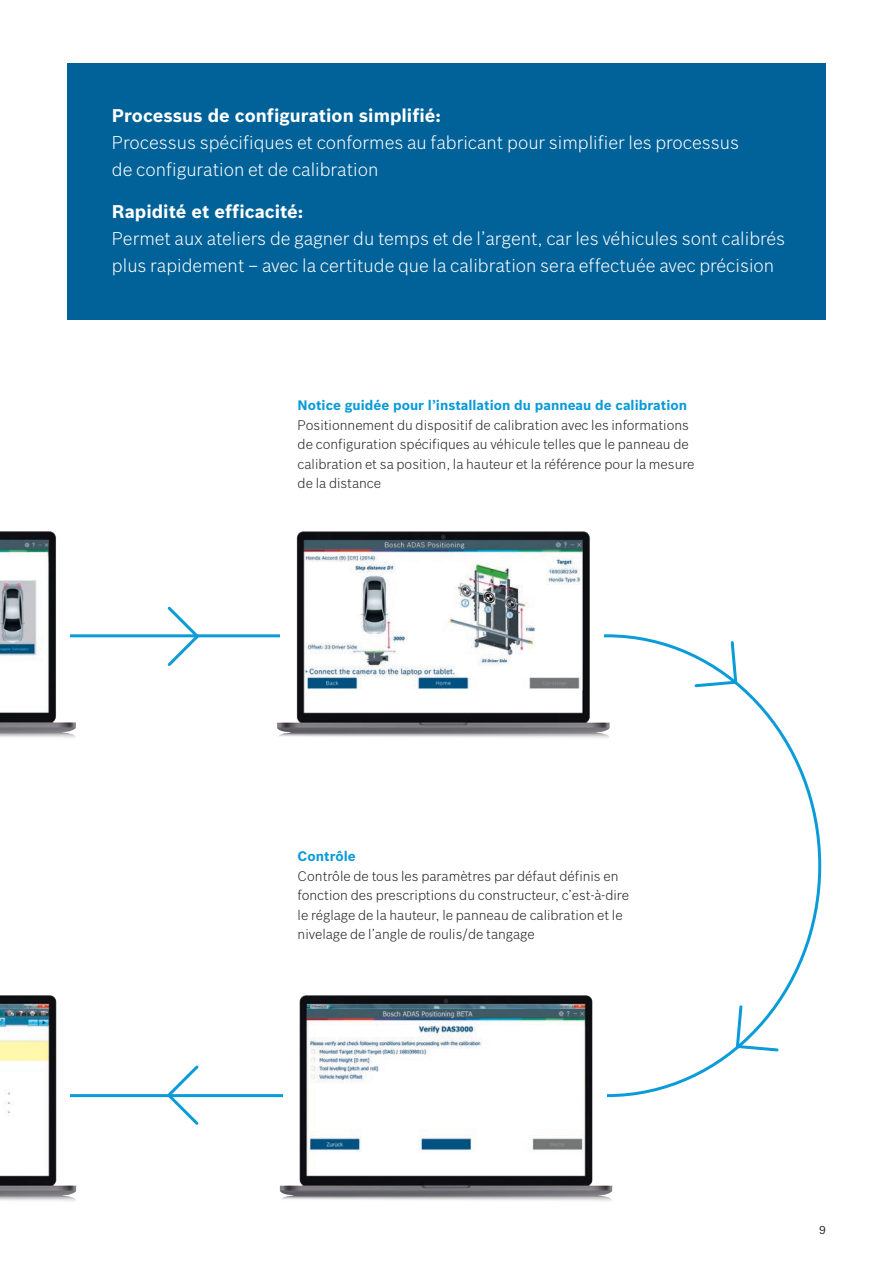
<style>
.page{position:relative;width:893px;height:1263px;background:#fff}
.page>*{position:absolute;margin:0;border:0;box-sizing:border-box;transform-origin:0 0}
.t1{font:300 18px/27px "Bosch Sans";color:#fff}
.t2{font:700 18px "Bosch Sans";color:#fff}
.t3{font:300 13.5px/19.5px "Bosch Sans";color:#231f20}
.t4{font:700 13.5px "Bosch Sans";color:#0a9bd9}
.t5{font:11.25px "Bosch Sans";color:#231f20}
</style>
<div class="page">
<div style="left:67px;top:63px;width:759px;height:257px;background:#006299"></div>
<svg style="left:85px;top:634px;width:737px;height:464px"></svg>
<svg style="left:165px;top:606px;width:37px;height:63px"></svg>
<svg style="left:165px;top:1063px;width:36px;height:62px"></svg>
<svg style="left:693px;top:639px;width:46px;height:50px"></svg>
<svg style="left:734px;top:1003px;width:46px;height:50px"></svg>
<img style="left:0;top:531px;width:85px;height:207px">
<img style="left:0;top:970px;width:130px;height:231px">
<img style="left:271px;top:531px;width:346px;height:212px">
<img style="left:271px;top:969px;width:350px;height:232px">
<h1 class="t2" style="left:112px;top:104px;width:330px">Processus de configuration simplifié:</h1>
<h1 class="t1" style="left:112px;top:129px;width:629px">Processus spécifiques et conformes au fabricant pour simplifier les processus de configuration et de calibration</h1>
<h1 class="t2" style="left:112px;top:200px;width:193px">Rapidité et efficacité:</h1>
<h1 class="t1" style="left:112px;top:225px;width:675px">Permet aux ateliers de gagner du temps et de l’argent, car les véhicules sont calibrés plus rapidement – avec la certitude que la calibration sera effectuée avec précision</h1>
<p class="t4" style="left:298px;top:397px;width:391px">Notice guidée pour l’installation du panneau de calibration</p>
<p class="t3" style="left:298px;top:415px;width:398px">Positionnement du dispositif de calibration avec les informations de configuration spécifiques au véhicule telles que le panneau de calibration et sa position, la hauteur et la référence pour la mesure de la distance</p>
<p class="t4" style="left:298px;top:848px;width:60px">Contrôle</p>
<p class="t3" style="left:298px;top:866px;width:333px">Contrôle de tous les paramètres par défaut définis en fonction des prescriptions du constructeur, c’est-à-dire le réglage de la hauteur, le panneau de calibration et le nivelage de l’angle de roulis/de tangage</p>
<p class="t5" style="left:819px;top:1223px;width:8px">9</p>
</div>
